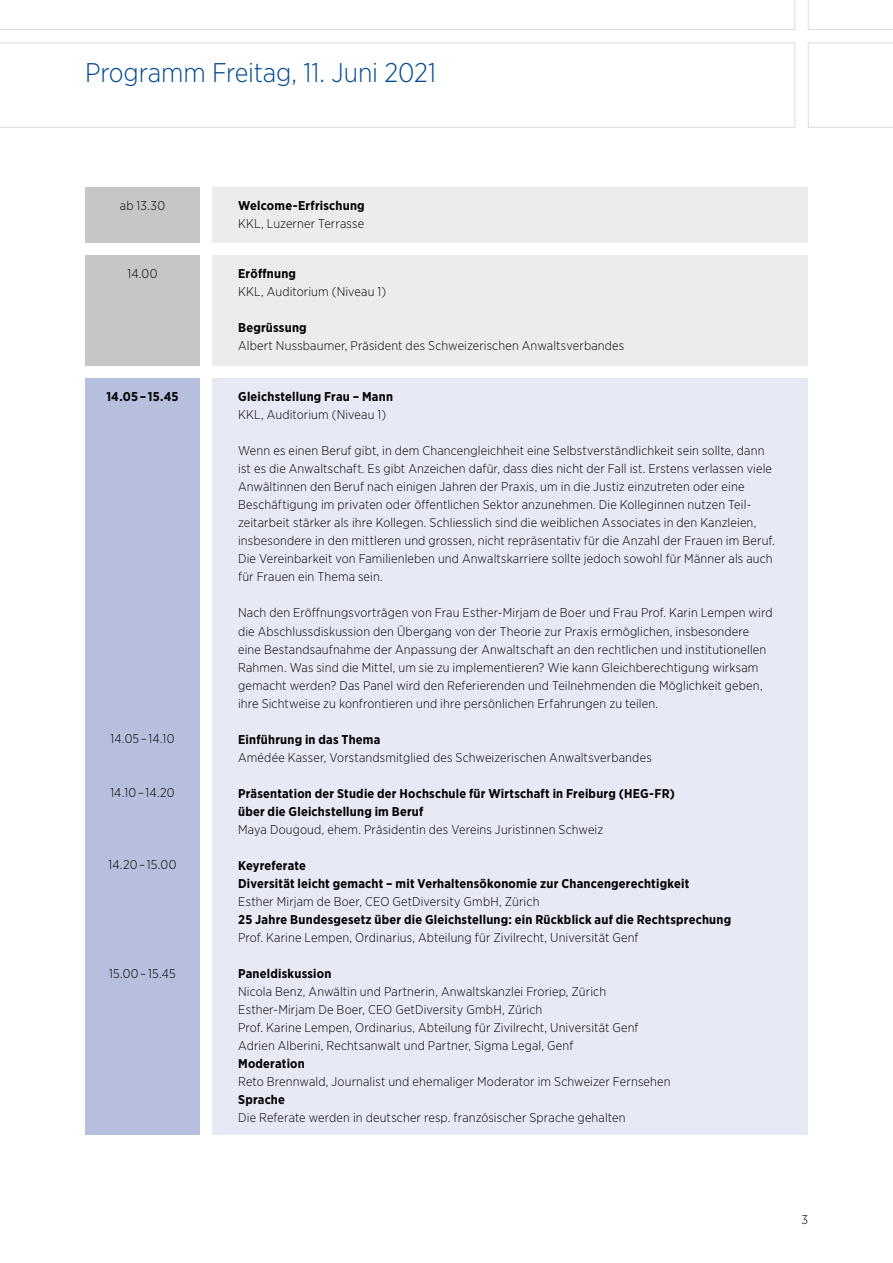
<style>
.page{position:relative;width:893px;height:1263px;background:#fff}
.page>*{position:absolute;margin:0;border:0;box-sizing:border-box;transform-origin:0 0}
.t1{font:300 27px "Gotham Narrow";letter-spacing:-.01em;color:#004993}
.t2{font:300 12.75px/18px "Gotham Narrow";letter-spacing:.01em;color:#000}
.t3{font:700 12.75px/18px "Gotham Narrow";letter-spacing:.015em;color:#000}
</style>
<div class="page">
<svg style="left:0;top:0;width:795px;height:30px"></svg>
<svg style="left:808px;top:0;width:85px;height:30px"></svg>
<svg style="left:0;top:43px;width:795px;height:85px"></svg>
<svg style="left:808px;top:43px;width:85px;height:85px"></svg>
<div style="left:213px;top:187px;width:595px;height:55px;background:#ececec"></div>
<div style="left:85px;top:187px;width:115px;height:55px;background:#c5c6c6"></div>
<div style="left:213px;top:255px;width:595px;height:111px;background:#ececec"></div>
<div style="left:85px;top:255px;width:115px;height:111px;background:#c5c6c6"></div>
<div style="left:213px;top:378px;width:595px;height:757px;background:#e7e9f5"></div>
<div style="left:85px;top:378px;width:115px;height:757px;background:#b7bfdf"></div>
<h1 class="t1" style="left:85px;top:56px;width:352px">Programm Freitag, 11. Juni 2021</h1>
<p class="t2" style="left:120px;top:196px;width:47px">ab 13.30</p>
<p class="t2" style="left:127px;top:264px;width:32px">14.00</p>
<p class="t3" style="left:106px;top:388px;width:74px">14.05 – 15.45</p>
<p class="t2" style="left:110px;top:730px;width:65px">14.05 – 14.10</p>
<p class="t2" style="left:110px;top:784px;width:66px">14.10 – 14.20</p>
<p class="t2" style="left:108px;top:856px;width:69px">14.20 – 15.00</p>
<p class="t2" style="left:109px;top:964px;width:68px">15.00 – 15.45</p>
<p class="t3" style="left:238px;top:196px;width:128px">Welcome-Erfrischung</p>
<p class="t2" style="left:238px;top:214px;width:128px">KKL, Luzerner Terrasse</p>
<p class="t3" style="left:238px;top:264px;width:59px">Eröffnung</p>
<p class="t2" style="left:238px;top:282px;width:150px">KKL, Auditorium (Niveau 1)</p>
<p class="t3" style="left:238px;top:318px;width:70px">Begrüssung</p>
<p class="t2" style="left:238px;top:336px;width:388px">Albert Nussbaumer, Präsident des Schweizerischen Anwaltsverbandes</p>
<p class="t3" style="left:238px;top:388px;width:156px">Gleichstellung Frau – Mann</p>
<p class="t2" style="left:238px;top:406px;width:150px">KKL, Auditorium (Niveau 1)</p>
<p class="t2" style="left:238px;top:442px;width:538px">Wenn es einen Beruf gibt, in dem Chancengleichheit eine Selbstverständlichkeit sein sollte, dann ist es die Anwaltschaft. Es gibt Anzeichen dafür, dass dies nicht der Fall ist. Erstens verlassen viele Anwältinnen den Beruf nach einigen Jahren der Praxis, um in die Justiz einzutreten oder eine Beschäftigung im privaten oder öffentlichen Sektor anzunehmen. Die Kolleginnen nutzen Teil&shy;zeitarbeit stärker als ihre Kollegen. Schliesslich sind die weiblichen Associates in den Kanzleien, insbesondere in den mittleren und grossen, nicht repräsentativ für die Anzahl der Frauen im Beruf.<br>Die Vereinbarkeit von Familienleben und Anwaltskarriere sollte jedoch sowohl für Männer als auch für Frauen ein Thema sein.</p>
<p class="t2" style="left:238px;top:604px;width:536px">Nach den Eröffnungsvorträgen von Frau Esther-Mirjam de Boer und Frau Prof. Karin Lempen wird die Abschlussdiskussion den Übergang von der Theorie zur Praxis ermöglichen, insbesondere eine Bestandsaufnahme der Anpassung der Anwaltschaft an den rechtlichen und institutionellen Rahmen. Was sind die Mittel, um sie zu implementieren? Wie kann Gleichberechtigung wirksam gemacht werden? Das Panel wird den Referierenden und Teilnehmenden die Möglichkeit geben, ihre Sichtweise zu konfrontieren und ihre persönlichen Erfahrungen zu teilen.</p>
<p class="t3" style="left:238px;top:730px;width:144px">Einführung in das Thema</p>
<p class="t2" style="left:238px;top:748px;width:415px">Amédée Kasser, Vorstandsmitglied des Schweizerischen Anwaltsverbandes</p>
<p class="t3" style="left:238px;top:784px;width:438px">Präsentation der Studie der Hochschule für Wirtschaft in Freiburg (HEG-FR) über die Gleichstellung im Beruf</p>
<p class="t2" style="left:238px;top:820px;width:367px">Maya Dougoud, ehem. Präsidentin des Vereins Juristinnen Schweiz</p>
<p class="t3" style="left:238px;top:856px;width:453px">Keyreferate<br>Diversität leicht gemacht – mit Verhaltensökonomie zur Chancengerechtigkeit</p>
<p class="t2" style="left:238px;top:892px;width:303px">Esther Mirjam de Boer, CEO GetDiversity GmbH, Zürich</p>
<p class="t3" style="left:238px;top:910px;width:495px">25 Jahre Bundesgesetz über die Gleichstellung: ein Rückblick auf die Rechtsprechung</p>
<p class="t2" style="left:238px;top:928px;width:402px">Prof. Karine Lempen, Ordinarius, Abteilung für Zivilrecht, Universität Genf</p>
<p class="t3" style="left:238px;top:964px;width:95px">Paneldiskussion</p>
<p class="t2" style="left:238px;top:982px;width:402px">Nicola Benz, Anwältin und Partnerin, Anwaltskanzlei Froriep, Zürich Esther-Mirjam De Boer, CEO GetDiversity GmbH, Zürich<br>Prof. Karine Lempen, Ordinarius, Abteilung für Zivilrecht, Universität Genf Adrien Alberini, Rechtsanwalt und Partner, Sigma Legal, Genf</p>
<p class="t3" style="left:238px;top:1054px;width:68px">Moderation</p>
<p class="t2" style="left:238px;top:1072px;width:434px">Reto Brennwald, Journalist und ehemaliger Moderator im Schweizer Fernsehen</p>
<p class="t3" style="left:238px;top:1090px;width:48px">Sprache</p>
<p class="t2" style="left:238px;top:1108px;width:389px">Die Referate werden in deutscher resp. französischer Sprache gehalten</p>
<p class="t2" style="left:801px;top:1210px;width:8px">3</p>
</div>
